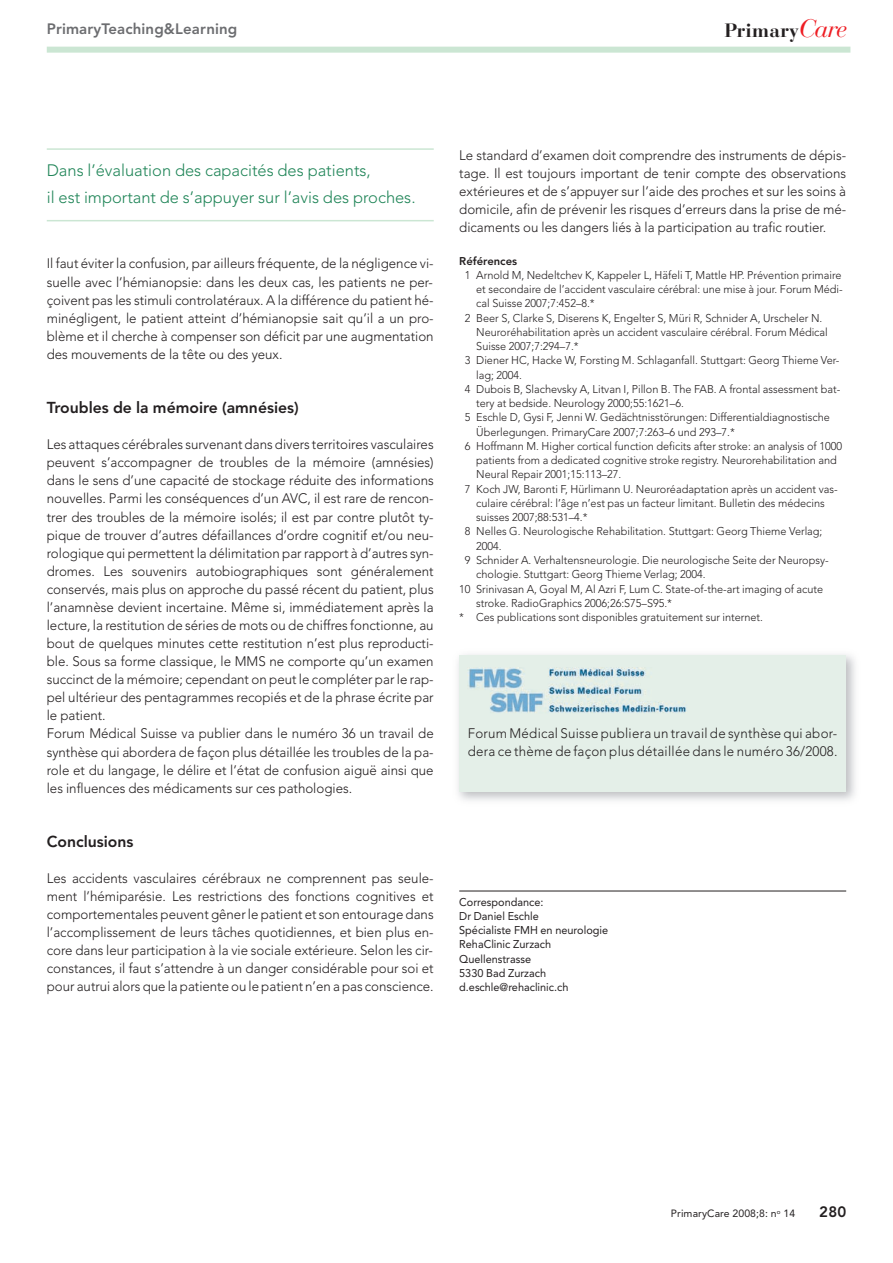
<style>
.page{position:relative;width:893px;height:1263px;background:#fff}
.page>*{position:absolute;margin:0;border:0;box-sizing:border-box;transform-origin:0 0}
.t1{font:700 19.2px "Bauer Bodoni";letter-spacing:.01em;color:#231f20}
.t2{font:300 16.5px/27.2px "Avenir";color:#208558}
.t3{font:800 15.75px "Avenir";color:#231f20}
.t4{font:800 15px "Avenir";letter-spacing:.01em;color:#6c6d70}
.t5{font:800 15px "Avenir";color:#231f20}
.t6{font:300 13.65px/18.1px "Avenir";color:#231f20;text-align:justify}
.t7{font:300 13.65px/18.1px "Avenir";letter-spacing:.02em;color:#231f20}
.t8{font:300 11.25px "Avenir";color:#231f20}
.t9{font:11.25px/14.2px "Avenir";color:#231f20}
.t10{font:800 11.25px "Avenir";color:#231f20}
.t11{font:10.5px "Avenir";letter-spacing:.01em;color:#231f20}
.s1{font-weight:400;font-style:italic;font-size:25.2px;color:#ee1d23}
</style>
<div class="page">
<div style="left:47px;top:47px;width:803px;height:6px;background:#cbe6d3"></div>
<hr style="left:459px;top:891px;width:387px;height:1px;background:#231f20">
<div style="left:459px;top:655px;width:387px;height:136px;background:#e4efe8"></div>
<img style="left:468px;top:667px;width:219px;height:46px">
<hr style="left:47px;top:148px;width:387px;height:2px;background:#cbe6d3">
<hr style="left:47px;top:220px;width:387px;height:1px;background:#cbe6d3">
<p class="t4" style="left:47px;top:23px;width:192px">PrimaryTeaching&amp;Learning</p>
<h1 class="t1" style="left:725px;top:19px;width:124px">Primary<span class="s1">Care</span></h1>
<p class="t2" style="left:47px;top:158px;width:370px">Dans l’évaluation des capacités des patients,<br>il est important de s’appuyer sur l’avis des proches.</p>
<p class="t6" style="left:47px;top:256px;width:388px">Il faut éviter la confusion, par ailleurs fréquente, de la négligence vi&shy;suelle avec l’hémianopsie: dans les deux cas, les patients ne per&shy;çoivent pas les stimuli controlatéraux. A la différence du patient hé&shy;minégligent, le patient atteint d’hémianopsie sait qu’il a un pro&shy;blème et il cherche à compenser son déficit par une augmentation des mouvements de la tête ou des yeux.</p>
<p class="t3" style="left:47px;top:401px;width:254px">Troubles de la mémoire (amnésies)</p>
<p class="t6" style="left:47px;top:437px;width:388px;text-align:left">Les attaques cérébrales survenant dans divers territoires vasculaires peuvent s’accompagner de troubles de la mémoire (amnésies) dans le sens d’une capacité de stockage réduite des informations nouvelles. Parmi les conséquences d’un AVC, il est rare de rencon&shy;trer des troubles de la mémoire isolés; il est par contre plutôt ty&shy;pique de trouver d’autres défaillances d’ordre cognitif et/ou neu&shy;rologique qui permettent la délimitation par rapport à d’autres syn&shy;dromes. Les souvenirs autobiographiques sont généralement conservés, mais plus on approche du passé récent du patient, plus l’anamnèse devient incertaine. Même si, immédiatement après la lecture, la restitution de séries de mots ou de chiffres fonctionne, au bout de quelques minutes cette restitution n’est plus reproducti&shy;ble. Sous sa forme classique, le MMS ne comporte qu’un examen succinct de la mémoire; cependant on peut le compléter par le rap&shy;pel ultérieur des pentagrammes recopiés et de la phrase écrite par le patient.<br>Forum Médical Suisse va publier dans le numéro 36 un travail de synthèse qui abordera de façon plus détaillée les troubles de la pa&shy;role et du langage, le délire et l’état de confusion aiguë ainsi que les influences des médicaments sur ces pathologies.</p>
<p class="t3" style="left:47px;top:835px;width:88px">Conclusions</p>
<p class="t6" style="left:47px;top:870px;width:388px">Les accidents vasculaires cérébraux ne comprennent pas seule&shy;ment l’hémiparésie. Les restrictions des fonctions cognitives et comportementales peuvent gêner le patient et son entourage dans l’accomplissement de leurs tâches quotidiennes, et bien plus en&shy;core dans leur participation à la vie sociale extérieure. Selon les cir&shy;constances, il faut s’attendre à un danger considérable pour soi et pour autrui alors que la patiente ou le patient n’en a pas conscience.</p>
<p class="t6" style="left:459px;top:147px;width:388px">Le standard d’examen doit comprendre des instruments de dépis&shy;tage. Il est toujours important de tenir compte des observations extérieures et de s’appuyer sur l’aide des proches et sur les soins à domicile, afin de prévenir les risques d’erreurs dans la prise de mé&shy;dicaments ou les dangers liés à la participation au trafic routier.</p>
<p class="t10" style="left:459px;top:256px;width:59px">Références</p>
<p class="t8" style="left:465px;top:270px;width:378px">1 Arnold M, Nedeltchev K, Kappeler L, Häfeli T, Mattle HP. Prévention primaire</p>
<p class="t8" style="left:476px;top:285px;width:368px">et secondaire de l’accident vasculaire cérébral: une mise à jour. Forum Médi-</p>
<p class="t8" style="left:476px;top:299px;width:120px">cal Suisse 2007;7:452–8.*</p>
<p class="t8" style="left:465px;top:313px;width:359px">2 Beer S, Clarke S, Diserens K, Engelter S, Müri R, Schnider A, Urscheler N.</p>
<p class="t8" style="left:476px;top:327px;width:353px">Neuroréhabilitation après un accident vasculaire cérébral. Forum Médical</p>
<p class="t8" style="left:476px;top:342px;width:104px">Suisse 2007;7:294–7.*</p>
<p class="t8" style="left:465px;top:356px;width:376px">3 Diener HC, Hacke W, Forsting M. Schlaganfall. Stuttgart: Georg Thieme Ver-</p>
<p class="t8" style="left:476px;top:370px;width:47px">lag; 2004.</p>
<p class="t8" style="left:465px;top:384px;width:377px">4 Dubois B, Slachevsky A, Litvan I, Pillon B. The FAB. A frontal assessment bat-</p>
<p class="t8" style="left:476px;top:399px;width:209px">tery at bedside. Neurology 2000;55:1621–6.</p>
<p class="t8" style="left:465px;top:413px;width:367px">5 Eschle D, Gysi F, Jenni W. Gedächtnisstörungen: Differentialdiagnostische</p>
<p class="t8" style="left:476px;top:427px;width:260px">Überlegungen. PrimaryCare 2007;7:263–6 und 293–7.*</p>
<p class="t8" style="left:465px;top:441px;width:379px">6 Hoffmann M. Higher cortical function deficits after stroke: an analysis of 1000</p>
<p class="t8" style="left:476px;top:456px;width:362px">patients from a dedicated cognitive stroke registry. Neurorehabilitation and</p>
<p class="t8" style="left:476px;top:470px;width:147px">Neural Repair 2001;15:113–27.</p>
<p class="t8" style="left:465px;top:484px;width:375px">7 Koch JW, Baronti F, Hürlimann U. Neuroréadaptation après un accident vas-</p>
<p class="t8" style="left:476px;top:498px;width:350px">culaire cérébral: l’âge n’est pas un facteur limitant. Bulletin des médecins</p>
<p class="t8" style="left:476px;top:513px;width:113px">suisses 2007;88:531–4.*</p>
<p class="t8" style="left:465px;top:527px;width:359px">8 Nelles G. Neurologische Rehabilitation. Stuttgart: Georg Thieme Verlag;</p>
<p class="t8" style="left:476px;top:541px;width:27px">2004.</p>
<p class="t8" style="left:465px;top:555px;width:365px">9 Schnider A. Verhaltensneurologie. Die neurologische Seite der Neuropsy-</p>
<p class="t8" style="left:476px;top:570px;width:231px">chologie. Stuttgart: Georg Thieme Verlag; 2004.</p>
<p class="t8" style="left:459px;top:584px;width:365px">10 Srinivasan A, Goyal M, Al Azri F, Lum C. State-of-the-art imaging of acute</p>
<p class="t8" style="left:476px;top:598px;width:197px">stroke. RadioGraphics 2006;26:S75–S95.*</p>
<p class="t8" style="left:459px;top:612px;width:305px">* Ces publications sont disponibles gratuitement sur internet.</p>
<p class="t7" style="left:468px;top:726px;width:371px">Forum Médical Suisse publiera un travail de synthèse qui abor&shy;dera ce thème de façon plus détaillée dans le numéro 36/2008.</p>
<p class="t9" style="left:459px;top:895px;width:150px">Correspondance:<br>Dr Daniel Eschle<br>Spécialiste FMH en neurologie<br>RehaClinic Zurzach<br>Quellenstrasse<br>5330 Bad Zurzach d.eschle@rehaclinic.ch</p>
<p class="t11" style="left:671px;top:1209px;width:126px">PrimaryCare 2008;8: n<sup>o</sup> 14</p>
<p class="t5" style="left:819px;top:1206px;width:28px">280</p>
</div>
